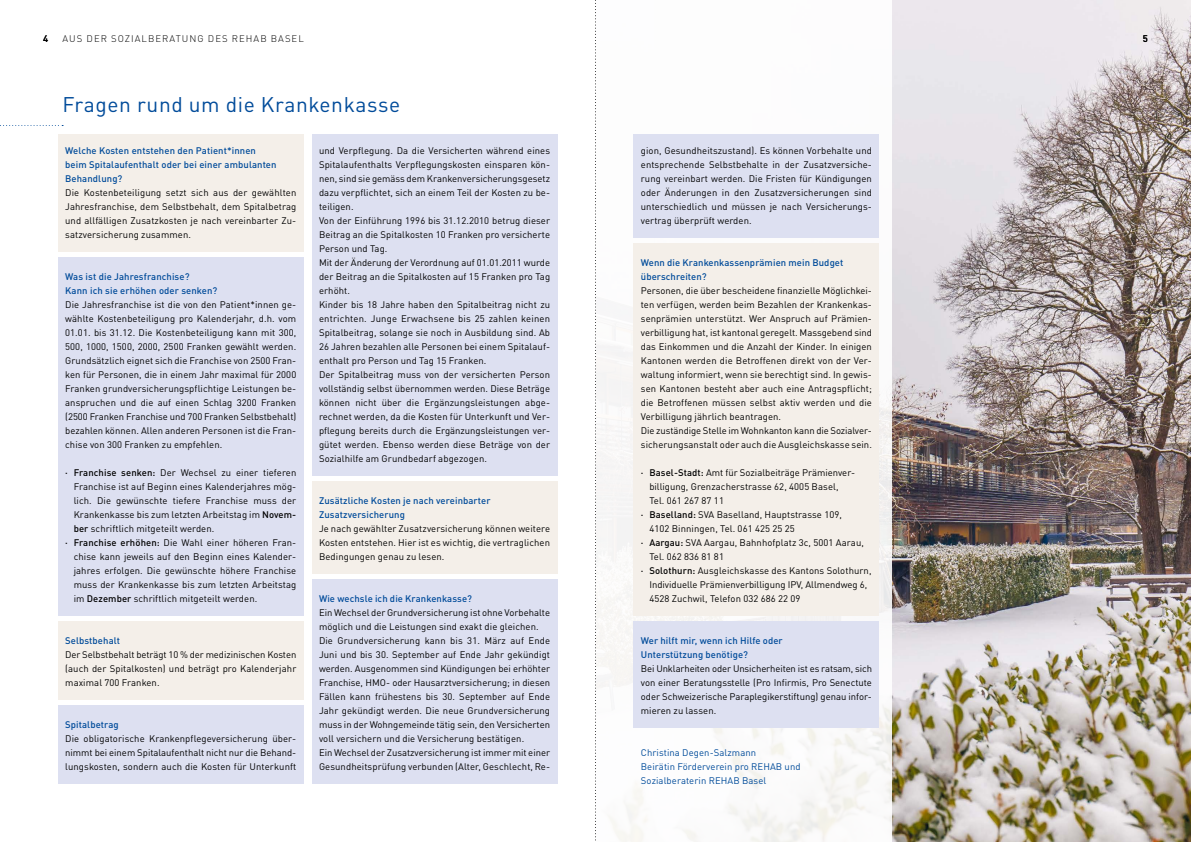
<style>
.page{position:relative;width:1191px;height:842px;background:#fff}
.page>*{position:absolute;margin:0;border:0;box-sizing:border-box;transform-origin:0 0}
.t1{font:21px "DINOT";letter-spacing:.03em;color:#004b9a}
.t2{font:9.5px/14px "DINOT";letter-spacing:.01em;color:#000;text-align:justify}
.t3{font:500 9.5px/14px "DINOT";letter-spacing:.01em;color:#004b9a}
.t4{font:9.5px/14px "DINOT";letter-spacing:.01em;color:#004b9a}
.t5{font:300 9.5px "DINOT";letter-spacing:.11em;color:#000}
.t6{font:500 9.5px "DINOT";color:#000}
.s1{font-weight:500}
</style>
<div class="page">
<img style="left:891px;top:0;width:300px;height:842px">
<div style="left:58px;top:134px;width:245px;height:118px;background:#f4efe9"></div>
<div style="left:58px;top:622px;width:245px;height:78px;background:#f4efe9"></div>
<div style="left:58px;top:706px;width:245px;height:78px;background:#dde0f1"></div>
<div style="left:58px;top:258px;width:245px;height:358px;background:#dde0f1"></div>
<div style="left:312px;top:134px;width:245px;height:342px;background:#dde0f1"></div>
<div style="left:312px;top:482px;width:245px;height:92px;background:#f4efe9"></div>
<div style="left:312px;top:580px;width:245px;height:204px;background:#dde0f1"></div>
<div style="left:634px;top:134px;width:245px;height:104px;background:#dde0f1"></div>
<div style="left:634px;top:244px;width:245px;height:372px;background:#f4efe9"></div>
<div style="left:634px;top:622px;width:245px;height:106px;background:#dde0f1"></div>
<svg style="left:0;top:125px;width:63px;height:1px"></svg>
<svg style="left:595px;top:0;width:1px;height:841px"></svg>
<p class="t5" style="left:62px;top:33px;width:243px">AUS DER SOZIALBERATUNG DES REHAB BASEL</p>
<p class="t6" style="left:43px;top:33px;width:7px">4</p>
<p class="t6" style="left:1142px;top:33px;width:7px">5</p>
<h1 class="t1" style="left:62px;top:91px;width:339px">Fragen rund um die Krankenkasse</h1>
<p class="t3" style="left:65px;top:143px;width:213px">Welche Kosten entstehen den Patient*innen beim Spitalaufenthalt oder bei einer ambulanten<br>Behandlung?</p>
<p class="t2" style="left:65px;top:185px;width:233px">Die Kostenbeteiligung setzt sich aus der gewählten Jahresfranchise, dem Selbstbehalt, dem Spitalbetrag und allfälligen Zusatzkosten je nach vereinbarter Zu&shy;satzversicherung zusammen.</p>
<p class="t3" style="left:65px;top:269px;width:154px">Was ist die Jahresfranchise?<br>Kann ich sie erhöhen oder senken?</p>
<p class="t2" style="left:65px;top:297px;width:233px">Die Jahresfranchise ist die von den Patient*innen ge&shy;wählte Kostenbeteiligung pro Kalenderjahr, d.h. vom 01.01. bis 31.12. Die Kostenbeteiligung kann mit 300, 500, 1000, 1500, 2000, 2500 Franken gewählt werden.<br>Grundsätzlich eignet sich die Franchise von 2500 Fran&shy;ken für Personen, die in einem Jahr maximal für 2000<br>Franken grundversicherungspflichtige Leistungen be&shy;anspruchen und die auf einen Schlag 3200 Franken (2500 Franken Franchise und 700 Franken Selbstbehalt) bezahlen können. Allen anderen Personen ist die Fran&shy;chise von 300 Franken zu empfehlen.</p>
<p class="t2" style="left:65px;top:465px;width:233px"><span class="s1">· Franchise senken:</span> Der Wechsel zu einer tieferen</p>
<p class="t2" style="left:74px;top:479px;width:224px">Franchise ist auf Beginn eines Kalenderjahres mög-</p>
<p class="t2" style="left:74px;top:493px;width:224px">lich. Die gewünschte tiefere Franchise muss der</p>
<p class="t2" style="left:74px;top:507px;width:224px">Krankenkasse bis zum letzten Arbeitstag im <span class="s1">Novem-</span></p>
<p class="t2" style="left:74px;top:521px;width:142px"><span class="s1">ber</span> schriftlich mitgeteilt werden.</p>
<p class="t2" style="left:65px;top:535px;width:233px"><span class="s1">· Franchise erhöhen:</span> Die Wahl einer höheren Fran-</p>
<p class="t2" style="left:74px;top:549px;width:224px">chise kann jeweils auf den Beginn eines Kalender-</p>
<p class="t2" style="left:74px;top:563px;width:224px">jahres erfolgen. Die gewünschte höhere Franchise</p>
<p class="t2" style="left:74px;top:577px;width:224px">muss der Krankenkasse bis zum letzten Arbeitstag</p>
<p class="t2" style="left:74px;top:591px;width:185px">im <span class="s1">Dezember</span> schriftlich mitgeteilt werden.</p>
<p class="t3" style="left:65px;top:633px;width:56px">Selbstbehalt</p>
<p class="t2" style="left:65px;top:647px;width:233px">Der Selbstbehalt beträgt 10 % der medizinischen Kosten (auch der Spitalkosten) und beträgt pro Kalenderjahr maximal 700 Franken.</p>
<p class="t3" style="left:65px;top:717px;width:55px">Spitalbetrag</p>
<p class="t2" style="left:65px;top:731px;width:233px">Die obligatorische Krankenpflegeversicherung über&shy;nimmt bei einem Spitalaufenthalt nicht nur die Behand&shy;lungskosten, sondern auch die Kosten für Unterkunft</p>
<p class="t2" style="left:319px;top:144px;width:233px;text-align:left">und Verpflegung. Da die Versicherten während eines Spitalaufenthalts Verpflegungskosten einsparen kön&shy;nen, sind sie gemäss dem Krankenversicherungsgesetz dazu verpflichtet, sich an einem Teil der Kosten zu be&shy;teiligen.<br>Von der Einführung 1996 bis 31.12.2010 betrug dieser Beitrag an die Spitalkosten 10 Franken pro versicherte Person und Tag.<br>Mit der Änderung der Verordnung auf 01.01.2011 wurde der Beitrag an die Spitalkosten auf 15 Franken pro Tag erhöht.<br>Kinder bis 18 Jahre haben den Spitalbeitrag nicht zu entrichten. Junge Erwachsene bis 25 zahlen keinen Spitalbeitrag, solange sie noch in Ausbildung sind. Ab 26 Jahren bezahlen alle Personen bei einem Spitalauf&shy;enthalt pro Person und Tag 15 Franken.<br>Der Spitalbeitrag muss von der versicherten Person vollständig selbst übernommen werden. Diese Beträge können nicht über die Ergänzungsleistungen abge&shy;rechnet werden, da die Kosten für Unterkunft und Ver&shy;pflegung bereits durch die Ergänzungsleistungen ver&shy;gütet werden. Ebenso werden diese Beträge von der Sozialhilfe am Grundbedarf abgezogen.</p>
<p class="t3" style="left:319px;top:494px;width:173px">Zusätzliche Kosten je nach vereinbarter<br>Zusatzversicherung</p>
<p class="t2" style="left:319px;top:522px;width:233px">Je nach gewählter Zusatzversicherung können weitere Kosten entstehen. Hier ist es wichtig, die vertraglichen Bedingungen genau zu lesen.</p>
<p class="t3" style="left:319px;top:592px;width:155px">Wie wechsle ich die Krankenkasse?</p>
<p class="t2" style="left:319px;top:606px;width:233px;text-align:left">Ein Wechsel der Grundversicherung ist ohne Vorbehalte möglich und die Leistungen sind exakt die gleichen.<br>Die Grundversicherung kann bis 31. März auf Ende Juni und bis 30. September auf Ende Jahr gekündigt werden. Ausgenommen sind Kündigungen bei erhöhter Franchise, HMO- oder Hausarztversicherung; in diesen Fällen kann frühestens bis 30. September auf Ende Jahr gekündigt werden. Die neue Grundversicherung muss in der Wohngemeinde tätig sein, den Versicherten voll versichern und die Versicherung bestätigen.<br>Ein Wechsel der Zusatzversicherung ist immer mit einer Gesundheitsprüfung verbunden (Alter, Geschlecht, Re-</p>
<p class="t2" style="left:641px;top:143px;width:233px">gion, Gesundheitszustand). Es können Vorbehalte und entsprechende Selbstbehalte in der Zusatzversiche&shy;rung vereinbart werden. Die Fristen für Kündigungen oder Änderungen in den Zusatzversicherungen sind unterschiedlich und müssen je nach Versicherungs&shy;vertrag überprüft werden.</p>
<p class="t3" style="left:641px;top:255px;width:204px">Wenn die Krankenkassenprämien mein Budget überschreiten?</p>
<p class="t2" style="left:641px;top:283px;width:233px;text-align:left">Personen, die über bescheidene finanzielle Möglichkei&shy;ten verfügen, werden beim Bezahlen der Krankenkas&shy;senprämien unterstützt. Wer Anspruch auf Prämien&shy;verbilligung hat, ist kantonal geregelt. Massgebend sind das Einkommen und die Anzahl der Kinder. In einigen Kantonen werden die Betroffenen direkt von der Ver&shy;waltung informiert, wenn sie berechtigt sind. In gewis&shy;sen Kantonen besteht aber auch eine Antragspflicht; die Betroffenen müssen selbst aktiv werden und die Verbilligung jährlich beantragen.<br>Die zuständige Stelle im Wohnkanton kann die Sozialver&shy;sicherungsanstalt oder auch die Ausgleichskasse sein.</p>
<p class="t2" style="left:641px;top:465px;width:216px"><span class="s1">· Basel-Stadt:</span> Amt für Sozialbeiträge Prämienver-</p>
<p class="t2" style="left:649px;top:479px;width:191px">billigung, Grenzacherstrasse 62, 4005 Basel,</p>
<p class="t2" style="left:649px;top:493px;width:76px">Tel. 061 267 87 11</p>
<p class="t2" style="left:641px;top:507px;width:203px"><span class="s1">· Baselland:</span> SVA Baselland, Hauptstrasse 109,</p>
<p class="t2" style="left:649px;top:521px;width:147px">4102 Binningen, Tel. 061 425 25 25</p>
<p class="t2" style="left:641px;top:535px;width:225px"><span class="s1">· Aargau:</span> SVA Aargau, Bahnhofplatz 3c, 5001 Aarau,</p>
<p class="t2" style="left:649px;top:549px;width:76px">Tel. 062 836 81 81</p>
<p class="t2" style="left:641px;top:563px;width:232px"><span class="s1">· Solothurn:</span> Ausgleichskasse des Kantons Solothurn,</p>
<p class="t2" style="left:649px;top:577px;width:219px">Individuelle Prämienverbilligung IPV, Allmendweg 6,</p>
<p class="t2" style="left:649px;top:591px;width:153px">4528 Zuchwil, Telefon 032 686 22 09</p>
<p class="t3" style="left:641px;top:633px;width:143px">Wer hilft mir, wenn ich Hilfe oder<br>Unterstützung benötige?</p>
<p class="t2" style="left:641px;top:661px;width:233px">Bei Unklarheiten oder Unsicherheiten ist es ratsam, sich von einer Beratungsstelle (Pro Infirmis, Pro Senectute oder Schweizerische Paraplegikerstiftung) genau infor&shy;mieren zu lassen.</p>
<p class="t4" style="left:641px;top:746px;width:161px">Christina Degen-Salzmann<br>Beirätin Förderverein pro REHAB und<br>Sozialberaterin REHAB Basel</p>
</div>
